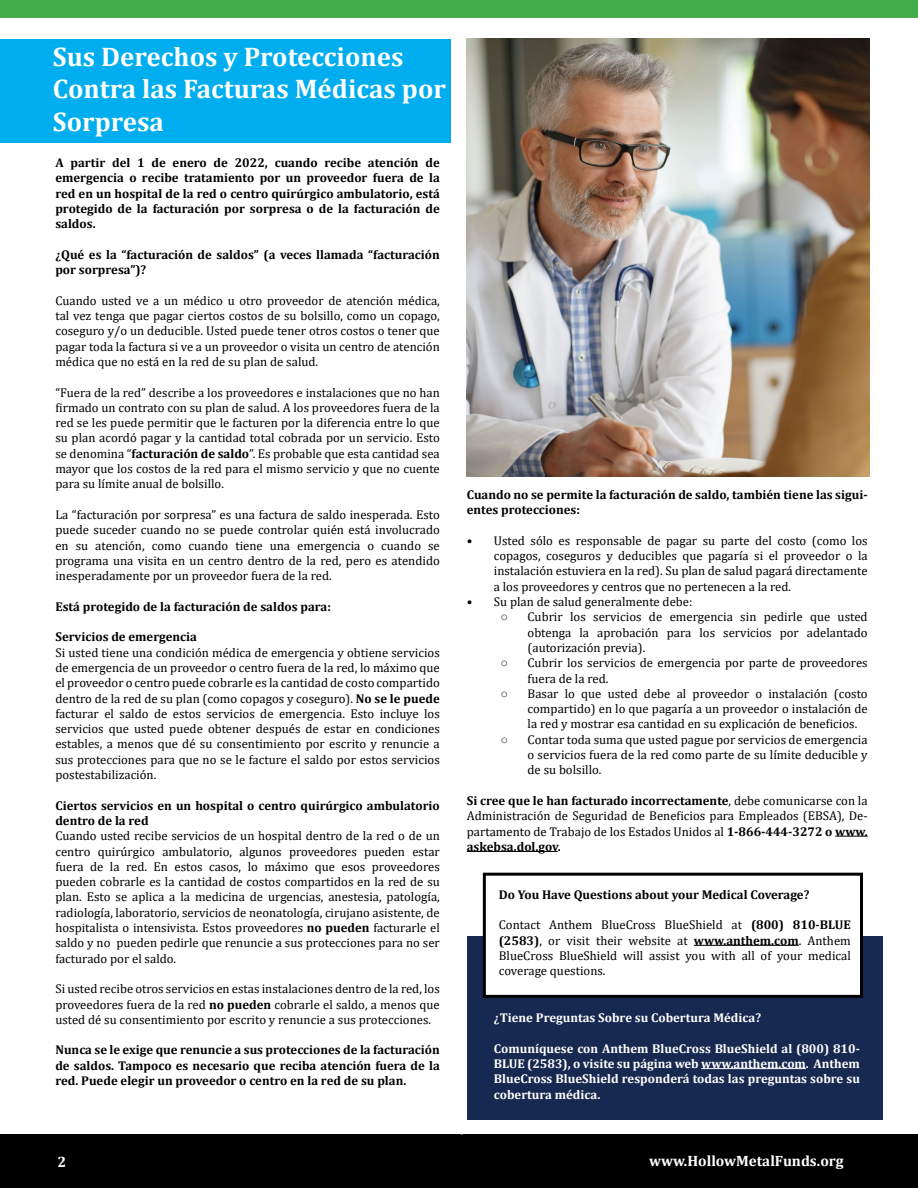
<style>
.page{position:relative;width:918px;height:1188px;background:#fff}
.page>*{position:absolute;margin:0;border:0;box-sizing:border-box;transform-origin:0 0}
.t1{font:700 27px/32.4px "Cambria";color:#fff}
.t2{font:700 15px "Cambria";color:#fff}
.t3{font:12.75px/15.3px "Cambria";color:#000;text-align:justify}
.t4{font:700 12.75px/15.3px "Cambria";color:#000}
.t5{font:700 12.75px/15.3px "Cambria";color:#fff;text-align:justify}
.s1{font-weight:700}
.s2{font-family:"Garamond"}
.s3{color:#136325}
</style>
<div class="page">
<div style="left:0;top:39px;width:451px;height:104px;background:#00aeef"></div>
<div style="left:467px;top:936px;width:416px;height:184px;background:#172950"></div>
<div style="left:0;top:1135px;width:918px;height:53px;background:#000"></div>
<div style="left:0;top:0;width:918px;height:18px;background:#41ad49"></div>
<div style="left:484px;top:874px;width:378px;height:122px;background:#fff"></div>
<div style="left:483px;top:873px;width:380px;height:125px;border:3px solid #000"></div>
<hr style="left:694px;top:945px;width:105px;height:1px;background:#000">
<hr style="left:701px;top:1068px;width:105px;height:1px;background:#fff">
<hr style="left:835px;top:836px;width:33px;height:1px;background:#000">
<hr style="left:467px;top:851px;width:91px;height:1px;background:#000">
<img style="left:467px;top:39px;width:403px;height:437px">
<h1 class="t1" style="left:53px;top:40px;width:395px">Sus Derechos y Protecciones<br>Contra las Facturas Médicas por<br>Sorpresa</h1>
<p class="t4" style="left:55px;top:155px;width:386px;text-align:justify">A partir del 1 de enero de 2022, cuando recibe atención de emergencia o recibe tratamiento por un proveedor fuera de la red en un hospital de la red o centro quirúrgico ambulatorio, está protegido de la facturación por sorpresa o de la facturación de saldos.</p>
<p class="t4" style="left:55px;top:246px;width:386px">¿Qué es la “facturación de saldos” (a veces llamada “facturación por sorpresa”)?</p>
<p class="t3" style="left:55px;top:293px;width:386px">Cuando usted ve a un médico u otro proveedor de atención médica, tal vez tenga que pagar ciertos costos de su bolsillo, como un copago, coseguro y/o un deducible. Usted puede tener otros costos o tener que pagar toda la factura si ve a un proveedor o visita un centro de atención médica que no está en la red de su plan de salud.</p>
<p class="t3" style="left:55px;top:385px;width:386px">“Fuera de la red” describe a los proveedores e instalaciones que no han firmado un contrato con su plan de salud. A los proveedores fuera de la red se les puede permitir que le facturen por la diferencia entre lo que su plan acordó pagar y la cantidad total cobrada por un servicio. Esto se denomina “<span class="s1">facturación de saldo</span>”. Es probable que esta cantidad sea mayor que los costos de la red para el mismo servicio y que no cuente para su límite anual de bolsillo.</p>
<p class="t3" style="left:55px;top:507px;width:386px">La “facturación por sorpresa” es una factura de saldo inesperada. Esto puede suceder cuando no se puede controlar quién está involucrado en su atención, como cuando tiene una emergencia o cuando se programa una visita en un centro dentro de la red, pero es atendido inesperadamente por un proveedor fuera de la red.</p>
<p class="t4" style="left:55px;top:598px;width:277px">Está protegido de la facturación de saldos para:</p>
<p class="t4" style="left:55px;top:629px;width:143px">Servicios de emergencia</p>
<p class="t3" style="left:55px;top:645px;width:386px">Si usted tiene una condición médica de emergencia y obtiene servicios de emergencia de un proveedor o centro fuera de la red, lo máximo que el proveedor o centro puede cobrarle es la cantidad de costo compartido dentro de la red de su plan (como copagos y coseguro). <span class="s1">No se le puede </span>facturar el saldo de estos servicios de emergencia. Esto incluye los servicios que usted puede obtener después de estar en condiciones estables, a menos que dé su consentimiento por escrito y renuncie a sus protecciones para que no se le facture el saldo por estos servicios postestabilización.</p>
<p class="t4" style="left:55px;top:797px;width:386px">Ciertos servicios en un hospital o centro quirúrgico ambulatorio dentro de la red</p>
<p class="t3" style="left:55px;top:828px;width:386px">Cuando usted recibe servicios de un hospital dentro de la red o de un centro quirúrgico ambulatorio, algunos proveedores pueden estar fuera de la red. En estos casos, lo máximo que esos proveedores pueden cobrarle es la cantidad de costos compartidos en la red de su plan. Esto se aplica a la medicina de urgencias, anestesia, patología, radiología, laboratorio, servicios de neonatología, cirujano asistente, de hospitalista o intensivista. Estos proveedores <span class="s1">no pueden</span> facturarle el saldo y no pueden pedirle que renuncie a sus protecciones para no ser facturado por el saldo.</p>
<p class="t3" style="left:55px;top:981px;width:386px">Si usted recibe otros servicios en estas instalaciones dentro de la red, los proveedores fuera de la red <span class="s1">no pueden</span> cobrarle el saldo, a menos que usted dé su consentimiento por escrito y renuncie a sus protecciones.</p>
<p class="t4" style="left:55px;top:1042px;width:386px;text-align:justify">Nunca se le exige que renuncie a sus protecciones de la facturación de saldos. Tampoco es necesario que reciba atención fuera de la red. Puede elegir un proveedor o centro en la red de su plan.</p>
<p class="t4" style="left:467px;top:486px;width:402px">Cuando no se permite la facturación de saldo, también tiene las sigui&shy;entes protecciones:</p>
<p class="t3" style="left:494px;top:533px;width:375px;text-indent:-27px">• Usted sólo es responsable de pagar su parte del costo (como los copagos, coseguros y deducibles que pagaría si el proveedor o la instalación estuviera en la red). Su plan de salud pagará directamente a los proveedores y centros que no pertenecen a la red.</p>
<p class="t3" style="left:467px;top:594px;width:227px">• Su plan de salud generalmente debe:</p>
<p class="t3" style="left:528px;top:609px;width:342px;text-indent:-27px"><span class="s2">○</span> Cubrir los servicios de emergencia sin pedirle que usted obtenga la aprobación para los servicios por adelantado (autorización previa).</p>
<p class="t3" style="left:528px;top:655px;width:342px;text-indent:-27px"><span class="s2">○</span> Cubrir los servicios de emergencia por parte de proveedores fuera de la red.</p>
<p class="t3" style="left:528px;top:686px;width:342px;text-indent:-27px"><span class="s2">○</span> Basar lo que usted debe al proveedor o instalación (costo compartido) en lo que pagaría a un proveedor o instalación de la red y mostrar esa cantidad en su explicación de beneficios.</p>
<p class="t3" style="left:528px;top:732px;width:342px;text-indent:-27px"><span class="s2">○</span> Contar toda suma que usted pague por servicios de emergencia o servicios fuera de la red como parte de su límite deducible y de su bolsillo.</p>
<p class="t3" style="left:467px;top:793px;width:402px"><span class="s1">Si cree que le han facturado incorrectamente</span>, debe comunicarse con la Administración de Seguridad de Beneficios para Empleados (EBSA), De&shy;partamento de Trabajo de los Estados Unidos al <span class="s1">1-866-444-3272 o www. askebsa.dol.gov.</span></p>
<p class="t4" style="left:499px;top:886px;width:312px">Do You Have Questions about your Medical Coverage?</p>
<p class="t3" style="left:499px;top:917px;width:354px">Contact Anthem BlueCross BlueShield at <span class="s1">(800) 810-BLUE (2583)</span>, or visit their website at <span class="s1">www.anthem.com</span>. Anthem BlueCross BlueShield will assist you with all of your medical coverage questions.</p>
<p class="t5" style="left:494px;top:1010px;width:269px">¿Tiene Preguntas Sobre su Cobertura Médica?</p>
<p class="t5" style="left:494px;top:1040px;width:368px">Comuníquese con Anthem BlueCross BlueShield al (800) 810- BLUE (2583), o visite su página web www.anthem.com. Anthem BlueCross BlueShield responderá todas las preguntas sobre su cobertura médica.</p>
<p class="t2" style="left:45px;top:1150px;width:23px">32</p>
<p class="t2" style="left:646px;top:1149px;width:191px">Benefits Gateway<span class="s3">/Fall 2021</span></p>
<p class="t2" style="left:649px;top:1150px;width:196px">www.HollowMetalFunds.org</p>
</div>
